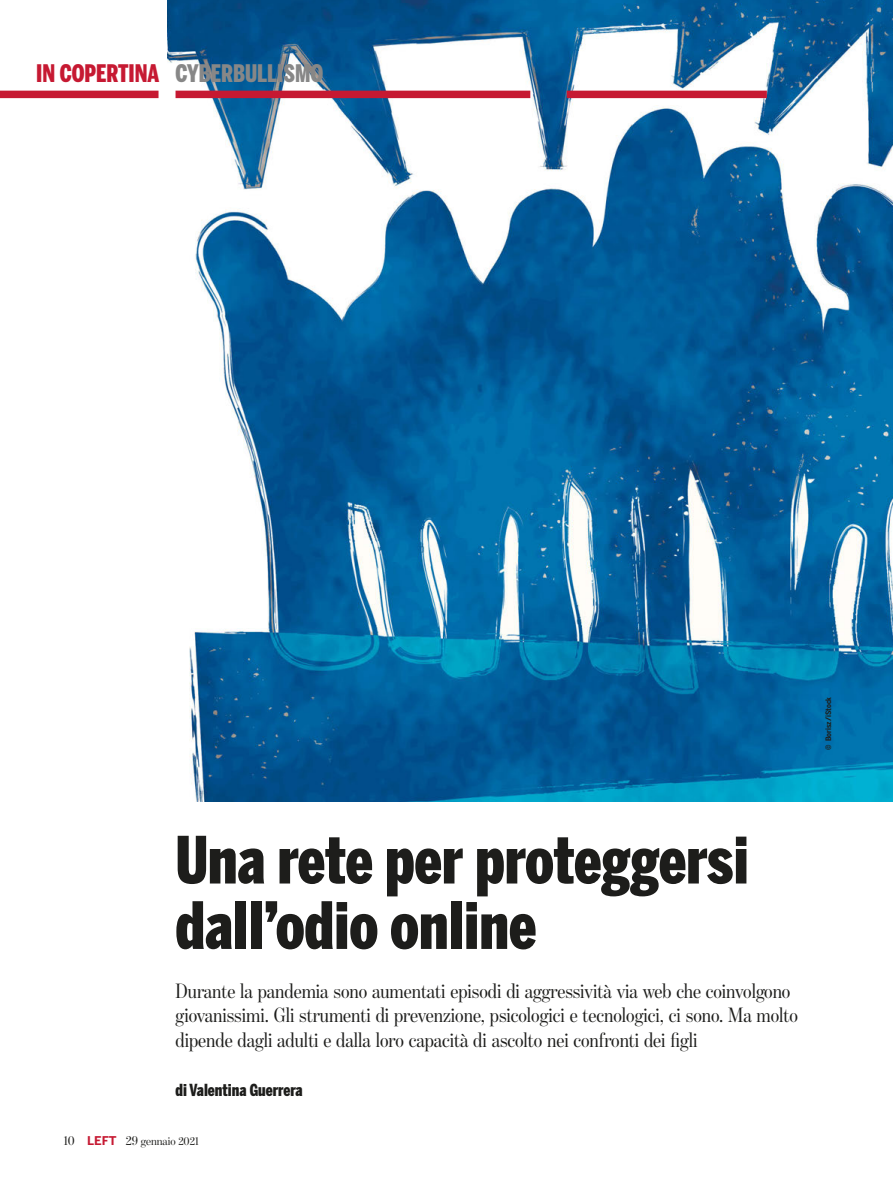
<style>
.page{position:relative;width:893px;height:1178px;background:#fff}
.page>*{position:absolute;margin:0;border:0;box-sizing:border-box;transform-origin:0 0}
.t1{font:900 64.5px/65.4px "Benton Sans Comp";color:#1d1d1b}
.t2{font:900 24px "Benton Sans Comp";color:#878787}
.t3{font:21px/24.3px "Benton Mod Disp Cond";color:#1d1d1b}
.t4{font:900 16.5px "Benton Sans Comp";color:#1d1d1b}
.t5{font:12px "Benton Mod Disp";color:#1d1d1b}
.t6{font:700 7.5px "Benton Sans Cond";color:#1d1d1b}
.s1{color:#c61932}
.s2{font-size:13.5px}
.s3{font-family:"Benton Sans";font-weight:700;color:#c61932}
</style>
<div class="page">
<img style="left:167px;top:0;width:726px;height:802px">
<div style="left:176px;top:91px;width:354px;height:7px;background:#c61932"></div>
<div style="left:567px;top:91px;width:200px;height:7px;background:#c61932"></div>
<div style="left:0;top:91px;width:159px;height:7px;background:#c61932"></div>
<p class="t2" style="left:36px;top:59px;width:289px"><span class="s1">IN COPERTINA</span> CYBERBULLISMO</p>
<p class="t6" style="left:824px;top:750px;width:54px;rotate:-90deg">© Borisz/iStock</p>
<h1 class="t1" style="left:176px;top:827px;width:575px">Una rete per proteggersi dall’odio online</h1>
<p class="t3" style="left:176px;top:979px;width:624px">Durante la pandemia sono aumentati episodi di aggressività via web che coinvolgono giovanissimi. Gli strumenti di prevenzione, psicologici e tecnologici, ci sono. Ma molto dipende dagli adulti e dalla loro capacità di ascolto nei confronti dei figli</p>
<p class="t4" style="left:176px;top:1080px;width:129px">di Valentina Guerrera</p>
<p class="t5" style="left:64px;top:1134px;width:136px"><span class="s2">10</span> <span class="s3">LEFT</span> <span class="s2">29</span> gennaio 2021</p>
</div>
